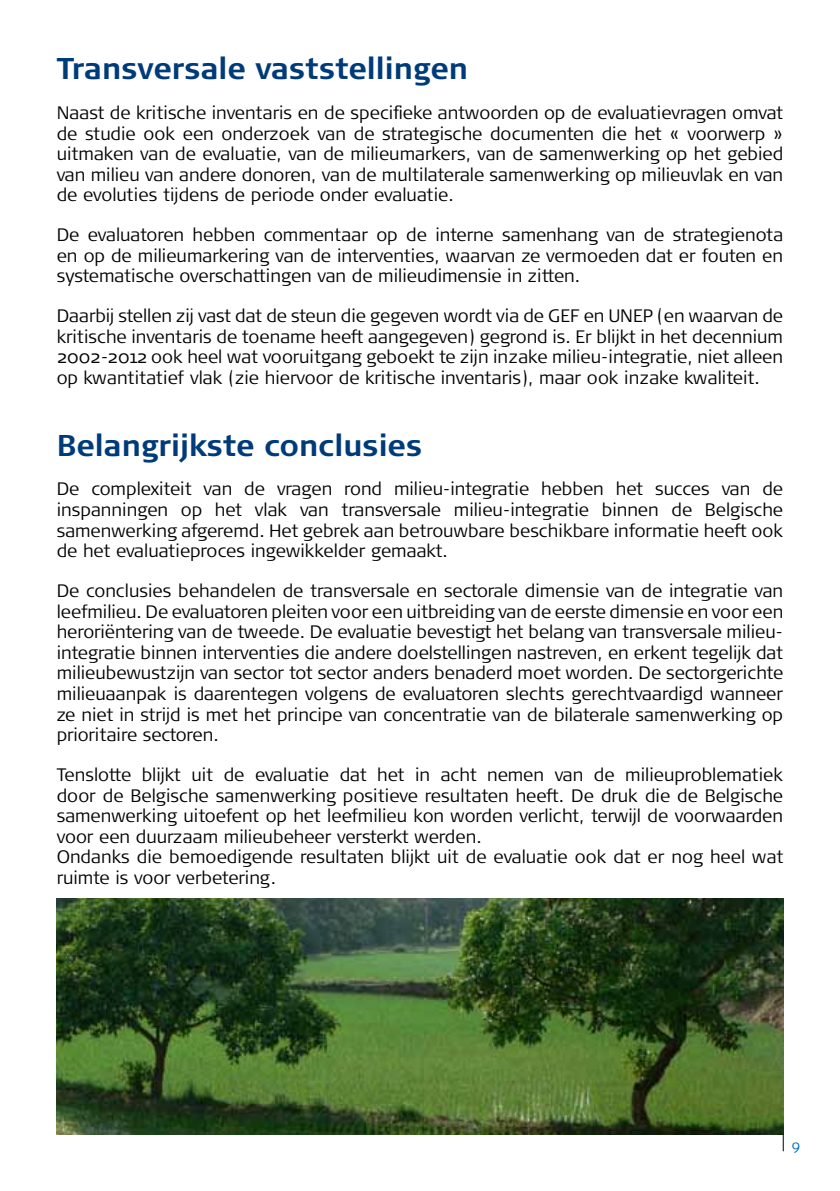
<style>
.page{position:relative;width:840px;height:1191px;background:#fff}
.page>*{position:absolute;margin:0;border:0;box-sizing:border-box;transform-origin:0 0}
.t1{font:700 30px "Signa OT";color:#003b79}
.t2{font:300 18px/20.6px "Signa OT";color:#000;text-align:justify}
.t3{font:300 14px "Signa OT";color:#0070b8}
</style>
<div class="page">
<svg style="left:782px;top:1134px;width:1px;height:17px"></svg>
<img style="left:57px;top:899px;width:725px;height:235px">
<h1 class="t1" style="left:57px;top:51px;width:413px">Transversale vaststellingen</h1>
<p class="t2" style="left:57px;top:103px;width:727px">Naast de kritische inventaris en de specifieke antwoorden op de evaluatievragen omvat de studie ook een onderzoek van de strategische documenten die het « voorwerp » uitmaken van de evaluatie, van de milieumarkers, van de samenwerking op het gebied van milieu van andere donoren, van de multilaterale samenwerking op milieuvlak en van de evoluties tijdens de periode onder evaluatie.</p>
<p class="t2" style="left:57px;top:225px;width:727px">De evaluatoren hebben commentaar op de interne samenhang van de strategienota en op de milieumarkering van de interventies, waarvan ze vermoeden dat er fouten en systematische overschattingen van de milieudimensie in zitten.</p>
<p class="t2" style="left:57px;top:306px;width:727px">Daarbij stellen zij vast dat de steun die gegeven wordt via de GEF en UNEP (en waarvan de kritische inventaris de toename heeft aangegeven) gegrond is. Er blijkt in het decennium 2002-2012 ook heel wat vooruitgang geboekt te zijn inzake milieu-integratie, niet alleen op kwantitatief vlak (zie hiervoor de kritische inventaris), maar ook inzake kwaliteit.</p>
<h1 class="t1" style="left:57px;top:427px;width:367px">Belangrijkste conclusies</h1>
<p class="t2" style="left:57px;top:479px;width:727px">De complexiteit van de vragen rond milieu-integratie hebben het succes van de inspanningen op het vlak van transversale milieu-integratie binnen de Belgische samenwerking afgeremd. Het gebrek aan betrouwbare beschikbare informatie heeft ook de het evaluatieproces ingewikkelder gemaakt.</p>
<p class="t2" style="left:57px;top:580px;width:727px">De conclusies behandelen de transversale en sectorale dimensie van de integratie van leefmilieu. De evaluatoren pleiten voor een uitbreiding van de eerste dimensie en voor een heroriëntering van de tweede. De evaluatie bevestigt het belang van transversale milieu&shy;integratie binnen interventies die andere doelstellingen nastreven, en erkent tegelijk dat milieubewustzijn van sector tot sector anders benaderd moet worden. De sectorgerichte milieuaanpak is daarentegen volgens de evaluatoren slechts gerechtvaardigd wanneer ze niet in strijd is met het principe van concentratie van de bilaterale samenwerking op prioritaire sectoren.</p>
<p class="t2" style="left:57px;top:764px;width:727px;text-align:left">Tenslotte blijkt uit de evaluatie dat het in acht nemen van de milieuproblematiek door de Belgische samenwerking positieve resultaten heeft. De druk die de Belgische samenwerking uitoefent op het leefmilieu kon worden verlicht, terwijl de voorwaarden voor een duurzaam milieubeheer versterkt werden.<br>Ondanks die bemoedigende resultaten blijkt uit de evaluatie ook dat er nog heel wat ruimte is voor verbetering.</p>
<p class="t3" style="left:791px;top:1137px;width:10px">9</p>
</div>
